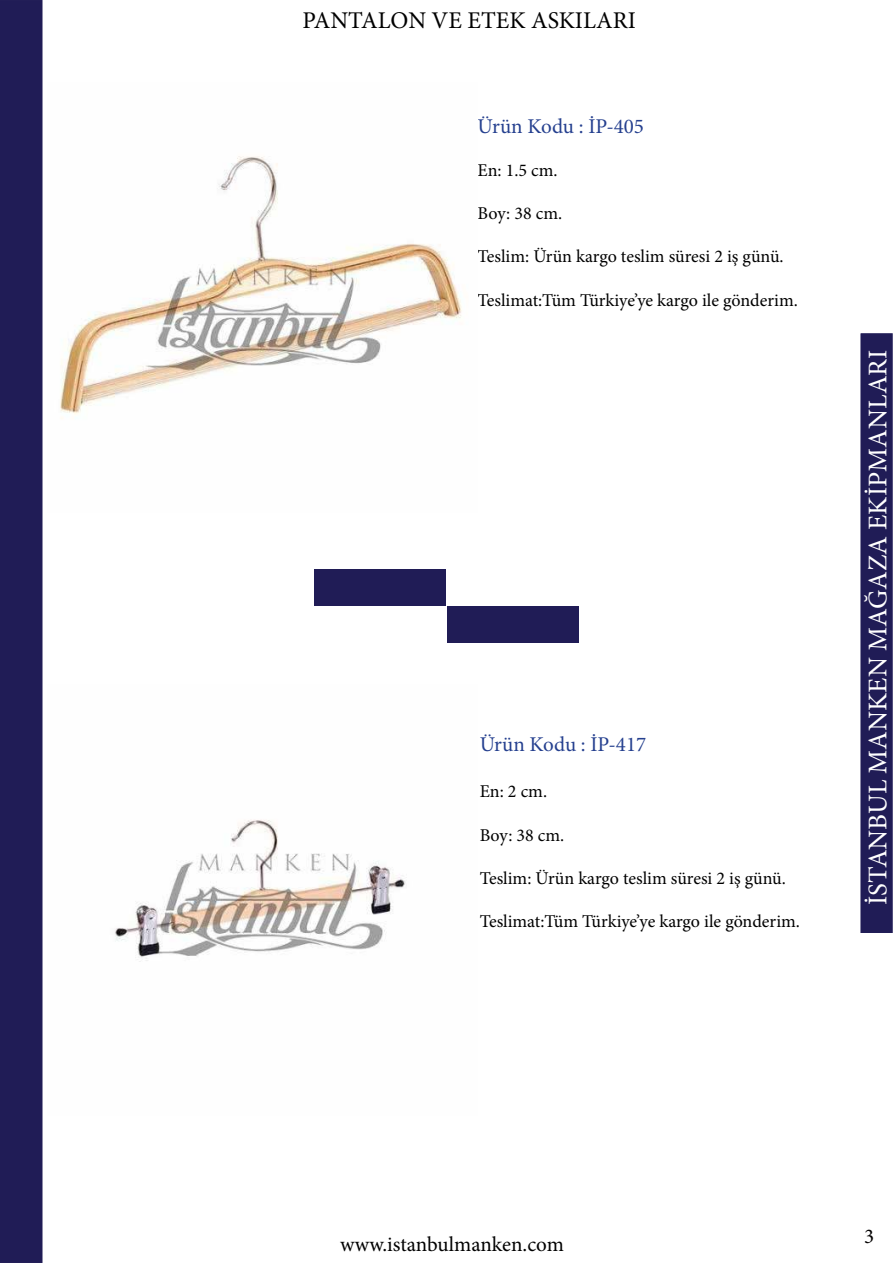
<style>
.page{position:relative;width:893px;height:1263px;background:#fff}
.page>*{position:absolute;margin:0;border:0;box-sizing:border-box;transform-origin:0 0}
.t1{font:27px "Minion Pro";color:#fff}
.t2{font:24px "Minion Pro";color:#000}
.t3{font:21px "Minion Pro";color:#25408f}
.t4{font:21px "Minion Pro";letter-spacing:-.005em;color:#000}
.t5{font:21px "Minion Pro";color:#050303}
.t6{font:18px "Minion Pro";color:#000}
</style>
<div class="page">
<div style="left:0;top:0;width:43px;height:1263px;background:#201c56"></div>
<div style="left:860px;top:333px;width:33px;height:600px;background:#201c56"></div>
<div style="left:314px;top:570px;width:131px;height:36px;background:#201c56"></div>
<div style="left:448px;top:606px;width:131px;height:36px;background:#201c56"></div>
<img style="left:60px;top:156px;width:402px;height:263px">
<img style="left:115px;top:820px;width:291px;height:142px">
<h2 class="t2" style="left:302px;top:4px;width:335px">PANTALON VE ETEK ASKILARI</h2>
<p class="t3" style="left:478px;top:112px;width:168px">Ürün Kodu : İP-405</p>
<p class="t6" style="left:478px;top:158px;width:82px">En: 1.5 cm.</p>
<p class="t6" style="left:478px;top:201px;width:86px">Boy: 38 cm.</p>
<p class="t6" style="left:478px;top:245px;width:308px">Teslim: Ürün kargo teslim süresi 2 iş günü.</p>
<p class="t6" style="left:478px;top:288px;width:322px">Teslimat:Tüm Türkiye’ye kargo ile gönderim.</p>
<p class="t3" style="left:480px;top:730px;width:168px">Ürün Kodu : İP-417</p>
<p class="t6" style="left:480px;top:779px;width:69px">En: 2 cm.</p>
<p class="t6" style="left:480px;top:823px;width:86px">Boy: 38 cm.</p>
<p class="t6" style="left:480px;top:866px;width:308px">Teslim: Ürün kargo teslim süresi 2 iş günü.</p>
<p class="t6" style="left:480px;top:909px;width:322px">Teslimat:Tüm Türkiye’ye kargo ile gönderim.</p>
<h1 class="t1" style="left:860px;top:905px;width:556px;rotate:-90deg">İSTANBUL MANKEN MAĞAZA EKİPMANLARI</h1>
<p class="t4" style="left:340px;top:1230px;width:225px">www.istanbulmanken.com</p>
<p class="t5" style="left:864px;top:1222px;width:12px">3</p>
</div>
